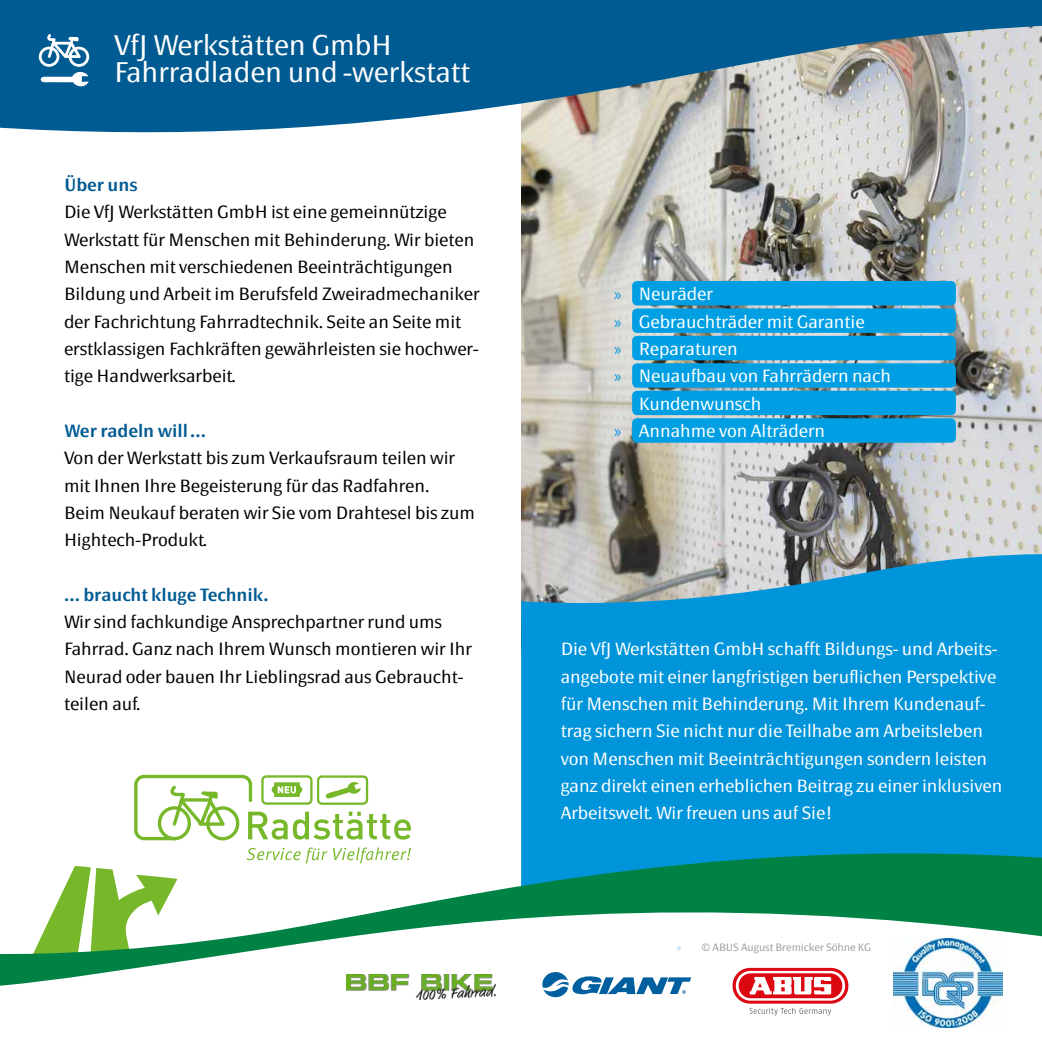
<style>
.page{position:relative;width:1042px;height:1042px;background:#fff}
.page>*{position:absolute;margin:0;border:0;box-sizing:border-box;transform-origin:0 0}
.t1{font:300 28px/27.3px "Page Sans";letter-spacing:-.005em;color:#fff}
.t2{font:300 17.5px/27.3px "Page Sans";letter-spacing:-.005em;color:#000}
.t3{font:300 17.5px/27.3px "Page Sans";letter-spacing:-.005em;color:#fff}
.t4{font:600 17.5px "Page Sans";letter-spacing:-.005em;color:#005b92}
.t5{font:300 10.5px "Page Sans";letter-spacing:-.005em;color:#9d9d9c}
.s1{font-family:"Myriad Pro";font-weight:400;color:#0095db}
.s2{font-family:"Myriad Pro";font-weight:400;color:#85c9f0}
</style>
<div class="page">
<img style="left:521px;top:154px;width:521px;height:396px">
<svg style="left:521px;top:550px;width:521px;height:283px;background:#1497d5"></svg>
<svg style="left:515px;top:833px;width:527px;height:54px;background:#028d96"></svg>
<svg style="left:0;top:887px;width:1042px;height:129px"></svg>
<svg style="left:0;top:0;width:1042px;height:154px;background:#558aa8"></svg>
<div style="left:632px;top:418px;width:324px;height:25px;background:#009fe3;border-radius:5px"></div>
<div style="left:632px;top:281px;width:324px;height:24px;background:#009fe3;border-radius:5px"></div>
<div style="left:632px;top:391px;width:324px;height:24px;background:#009fe3;border-radius:5px"></div>
<div style="left:632px;top:336px;width:324px;height:24px;background:#009fe3;border-radius:5px"></div>
<div style="left:632px;top:308px;width:324px;height:25px;background:#009fe3;border-radius:5px"></div>
<div style="left:632px;top:363px;width:324px;height:25px;background:#009fe3;border-radius:5px"></div>
<img style="left:893px;top:938px;width:109px;height:90px">
<svg style="left:39px;top:34px;width:50px;height:53px"></svg>
<svg style="left:32px;top:774px;width:379px;height:191px"></svg>
<img style="left:346px;top:974px;width:149px;height:25px">
<svg style="left:542px;top:972px;width:149px;height:25px"></svg>
<svg style="left:732px;top:968px;width:116px;height:35px"></svg>
<svg style="left:736px;top:971px;width:109px;height:29px"></svg>
<div style="left:738px;top:973px;width:104px;height:25px;background:linear-gradient(to right,#db0812,#db0913);border-radius:12px"></div>
<svg style="left:750px;top:977px;width:81px;height:17px"></svg>
<svg style="left:750px;top:1007px;width:81px;height:8px"></svg>
<h1 class="t1" style="left:114px;top:31px;width:358px">VfJ Werkstätten GmbH<br>Fahrradladen und -werkstatt</h1>
<p class="t4" style="left:64px;top:175px;width:75px">Über uns</p>
<p class="t2" style="left:64px;top:199px;width:417px">Die VfJ Werkstätten GmbH ist eine gemeinnützige Werkstatt für Menschen mit Behinderung. Wir bieten Menschen mit verschiedenen Beeinträchtigungen Bildung und Arbeit im Berufsfeld Zweiradmechaniker der Fachrichtung Fahrradtechnik. Seite an Seite mit erstklassigen Fachkräften gewährleisten sie hochwer&shy;tige Handwerksarbeit.</p>
<p class="t4" style="left:64px;top:420px;width:143px">Wer radeln will…</p>
<p class="t2" style="left:64px;top:444px;width:412px">Von der Werkstatt bis zum Verkaufsraum teilen wir mit Ihnen Ihre Begeisterung für das Radfahren.<br>Beim Neukauf beraten wir Sie vom Drahtesel bis zum Hightech-Produkt.</p>
<p class="t4" style="left:64px;top:584px;width:206px">… braucht kluge Technik.</p>
<p class="t2" style="left:64px;top:608px;width:409px">Wir sind fachkundige Ansprechpartner rund ums Fahrrad. Ganz nach Ihrem Wunsch montieren wir Ihr Neurad oder bauen Ihr Lieblingsrad aus Gebraucht&shy;teilen auf.</p>
<p class="t3" style="left:614px;top:280px;width:100px"><span class="s1">»</span> Neuräder</p>
<p class="t3" style="left:614px;top:308px;width:252px"><span class="s1">»</span> Gebrauchträder mit Garantie</p>
<p class="t3" style="left:614px;top:335px;width:125px"><span class="s1">»</span> Reparaturen</p>
<p class="t3" style="left:614px;top:362px;width:279px"><span class="s1">»</span> Neuaufbau von Fahrrädern nach</p>
<p class="t3" style="left:639px;top:390px;width:124px">Kundenwunsch</p>
<p class="t3" style="left:614px;top:417px;width:212px"><span class="s1">»</span> Annahme von Alträdern</p>
<p class="t3" style="left:561px;top:635px;width:443px">Die VfJ Werkstätten GmbH schafft Bildungs- und Arbeits&shy;angebote mit einer langfristigen beruflichen Perspektive für Menschen mit Behinderung. Mit Ihrem Kundenauf&shy;trag sichern Sie nicht nur die Teilhabe am Arbeitsleben von Menschen mit Beeinträchtigungen sondern leisten ganz direkt einen erheblichen Beitrag zu einer inklusiven Arbeitswelt. Wir freuen uns auf Sie!</p>
<p class="t5" style="left:677px;top:941px;width:196px"><span class="s2">»</span> © ABUS August Bremicker Söhne KG</p>
</div>
